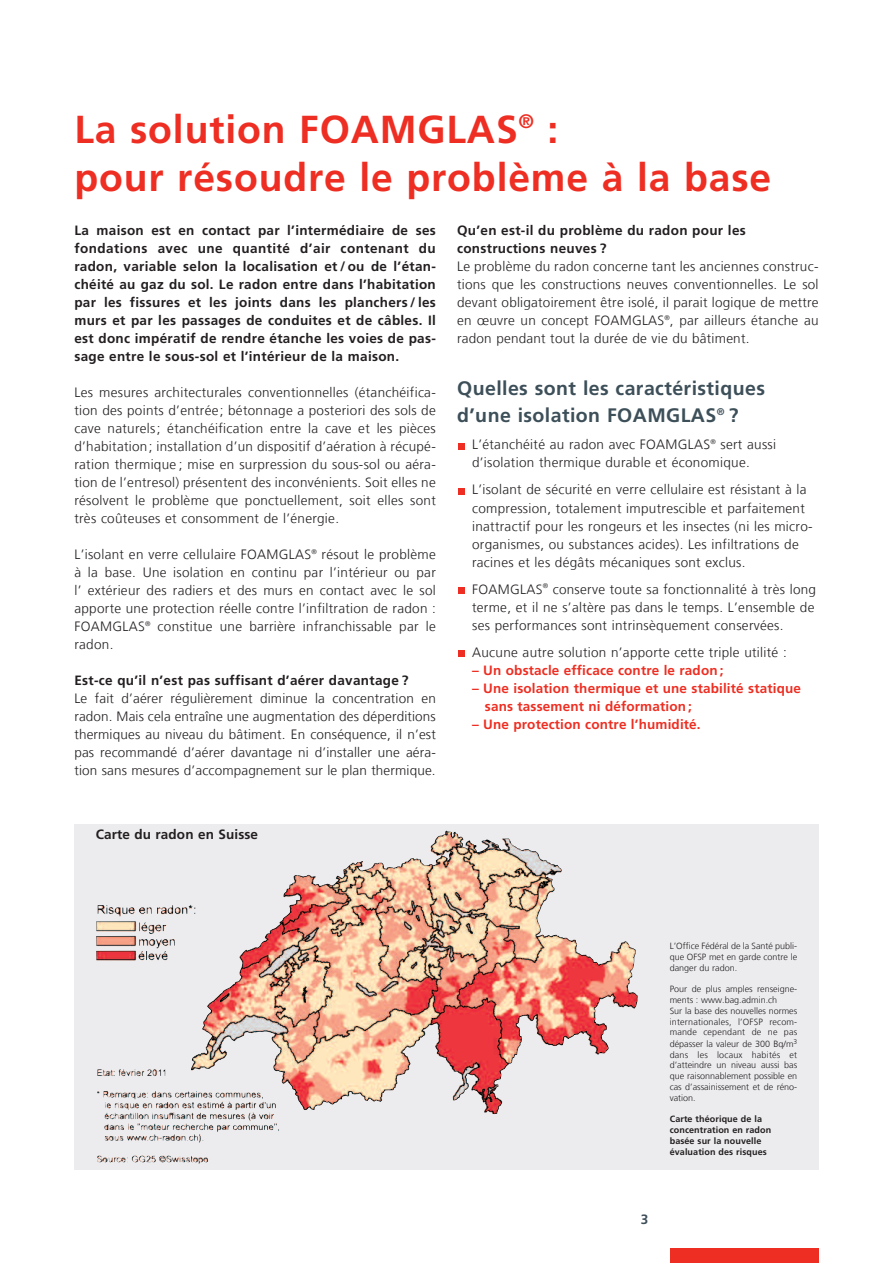
<style>
.page{position:relative;width:893px;height:1263px;background:#fff}
.page>*{position:absolute;margin:0;border:0;box-sizing:border-box;transform-origin:0 0}
.t1{font:700 39px/48px "Frutiger LT Com";letter-spacing:.02em;color:#ee2e22}
.t2{font:700 19.5px/27px "Frutiger LT Com";letter-spacing:.02em;color:#3d4f59}
.t3{font:300 13.5px/18px "Frutiger LT Com";letter-spacing:.02em;color:#231f20;text-align:justify}
.t4{font:700 13.5px/18px "Frutiger LT Com";letter-spacing:.02em;color:#231f20;text-align:justify}
.t5{font:700 13.5px/18px "Frutiger LT Com";letter-spacing:.01em;color:#ee2e22}
.t6{font:700 13.5px "Frutiger LT Com";color:#3d4f59}
.t7{font:300 9px/10.8px "Frutiger LT Com";color:#231f20;text-align:justify}
.t8{font:700 9px/10.8px "Frutiger LT Com";letter-spacing:.01em;color:#231f20}
</style>
<div class="page">
<div style="left:670px;top:1248px;width:149px;height:15px;background:#ee2e22"></div>
<svg style="left:74px;top:824px;width:744px;height:345px;background:#e8d6d4"></svg>
<svg style="left:458px;top:443px;width:6px;height:6px"></svg>
<svg style="left:458px;top:488px;width:6px;height:6px"></svg>
<svg style="left:458px;top:587px;width:6px;height:6px"></svg>
<svg style="left:458px;top:650px;width:6px;height:6px"></svg>
<img style="left:96px;top:830px;width:349px;height:333px">
<div style="left:96px;top:828px;width:189px;height:50px;background:#ececee"></div>
<h1 class="t1" style="left:74px;top:109px;width:698px">La solution FOAMGLAS<sup>®</sup> :<br>pour résoudre le problème à la base</h1>
<p class="t4" style="left:457px;top:222px;width:290px">Qu’en est-il du problème du radon pour les constructions neuves ?</p>
<p class="t3" style="left:457px;top:258px;width:363px">Le problème du radon concerne tant les anciennes construc&shy;tions que les constructions neuves conventionnelles. Le sol devant obligatoirement être isolé, il parait logique de mettre en œuvre un concept FOAMGLAS<sup>®</sup>, par ailleurs étanche au radon pendant tout la durée de vie du bâtiment.</p>
<h2 class="t2" style="left:457px;top:377px;width:309px">Quelles sont les caractéristiques d’une isolation FOAMGLAS<sup>®</sup> ?</h2>
<p class="t3" style="left:472px;top:437px;width:306px">L’étanchéité au radon avec FOAMGLAS<sup>®</sup> sert aussi d’isolation thermique durable et économique.</p>
<p class="t3" style="left:472px;top:482px;width:342px;text-align:left">L’isolant de sécurité en verre cellulaire est résistant à la compression, totalement imputrescible et parfaitement inattractif pour les rongeurs et les insectes (ni les micro&shy;organismes, ou substances acides). Les infiltrations de racines et les dégâts mécaniques sont exclus.</p>
<p class="t3" style="left:472px;top:581px;width:345px;text-align:left">FOAMGLAS<sup>®</sup> conserve toute sa fonctionnalité à très long terme, et il ne s’altère pas dans le temps. L’ensemble de ses performances sont intrinsèquement conservées.</p>
<p class="t3" style="left:472px;top:644px;width:316px">Aucune autre solution n’apporte cette triple utilité :</p>
<p class="t5" style="left:472px;top:662px;width:253px">– Un obstacle efficace contre le radon ;</p>
<p class="t5" style="left:485px;top:680px;width:318px;text-indent:-13px">– Une isolation thermique et une stabilité statique sans tassement ni déformation ;</p>
<p class="t5" style="left:472px;top:716px;width:230px">– Une protection contre l’humidité.</p>
<p class="t4" style="left:74px;top:222px;width:363px">La maison est en contact par l’intermédiaire de ses fondations avec une quantité d’air contenant du radon, variable selon la localisation et / ou de l’étan&shy;chéité au gaz du sol. Le radon entre dans l’habitation par les fissures et les joints dans les planchers / les murs et par les passages de conduites et de câbles. Il est donc impératif de rendre étanche les voies de pas&shy;sage entre le sous-sol et l’intérieur de la maison.</p>
<p class="t3" style="left:74px;top:384px;width:363px">Les mesures architecturales conventionnelles (étanchéifica&shy;tion des points d’entrée; bétonnage a posteriori des sols de cave naturels; étanchéification entre la cave et les pièces d’habitation; installation d’un dispositif d’aération à récupé&shy;ration thermique ; mise en surpression du sous-sol ou aéra&shy;tion de l’entresol) présentent des inconvénients. Soit elles ne résolvent le problème que ponctuellement, soit elles sont très coûteuses et consomment de l’énergie.</p>
<p class="t3" style="left:74px;top:546px;width:363px">L’isolant en verre cellulaire FOAMGLAS<sup>®</sup> résout le problème à la base. Une isolation en continu par l’intérieur ou par l’ extérieur des radiers et des murs en contact avec le sol apporte une protection réelle contre l’infiltration de radon :<br>FOAMGLAS<sup>®</sup> constitue une barrière infranchissable par le radon.</p>
<p class="t4" style="left:74px;top:672px;width:336px">Est-ce qu’il n’est pas suffisant d’aérer davantage ?</p>
<p class="t3" style="left:74px;top:690px;width:363px">Le fait d’aérer régulièrement diminue la concentration en radon. Mais cela entraîne une augmentation des déperditions thermiques au niveau du bâtiment. En conséquence, il n’est pas recommandé d’aérer davantage ni d’installer une aéra&shy;tion sans mesures d’accompagnement sur le plan thermique.</p>
<p class="t4" style="left:96px;top:826px;width:164px">Carte du radon en Suisse</p>
<p class="t7" style="left:670px;top:941px;width:129px">L’Office Fédéral de la Santé publi&shy;que OFSP met en garde contre le danger du radon.</p>
<p class="t7" style="left:670px;top:984px;width:129px;text-align:left">Pour de plus amples renseigne&shy;ments : www.bag.admin.ch<br>Sur la base des nouvelles normes internationales, l’OFSP recom&shy;mande cependant de ne pas dépasser la valeur de 300 Bq/m<sup>3 </sup>dans les locaux habités et d’atteindre un niveau aussi bas que raisonnablement possible en cas d’assainissement et de réno&shy;vation.</p>
<p class="t8" style="left:670px;top:1115px;width:103px">Carte théorique de la concentration en radon basée sur la nouvelle évaluation des risques</p>
<p class="t6" style="left:641px;top:1213px;width:9px">3</p>
</div>
